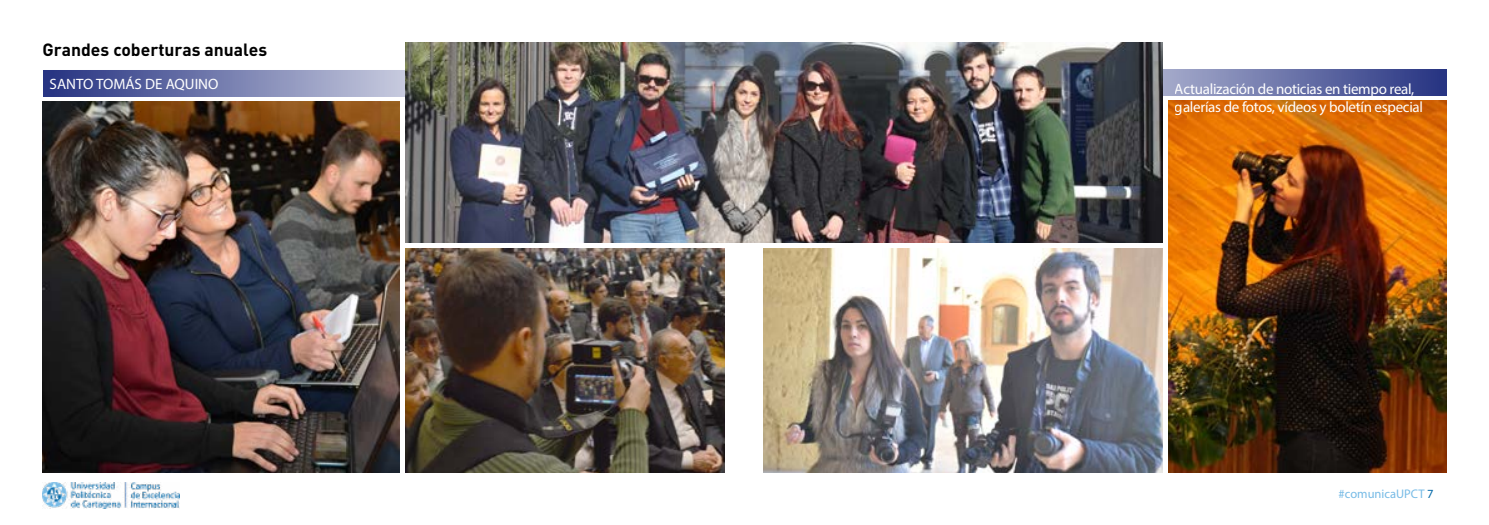
<style>
.page{position:relative;width:1489px;height:525px;background:#fff}
.page>*{position:absolute;margin:0;border:0;box-sizing:border-box;transform-origin:0 0}
.t1{font:700 17.5px "DIN Pro";color:#000}
.t2{font:15px/18px "Myriad Pro";letter-spacing:-.02em;color:#fff}
.t3{font:15px "Myriad Pro";color:#fff}
.t4{font:12.5px "Myriad Pro";color:#77bbe6}
.s1{color:#0067a7}
</style>
<div class="page">
<img style="left:43px;top:482px;width:137px;height:26px">
<svg style="left:44px;top:69px;width:1402px;height:27px;background:#717aac"></svg>
<img style="left:43px;top:101px;width:356px;height:371px">
<img style="left:405px;top:249px;width:319px;height:223px">
<img style="left:763px;top:249px;width:399px;height:223px">
<img style="left:1168px;top:100px;width:278px;height:372px">
<img style="left:405px;top:43px;width:757px;height:200px">
<p class="t1" style="left:43px;top:35px;width:226px">Grandes coberturas anuales</p>
<p class="t3" style="left:50px;top:74px;width:170px">SANTO TOMÁS DE AQUINO</p>
<p class="t2" style="left:1174px;top:79px;width:249px">Actualización de noticias en tiempo real, galerías de fotos, vídeos y boletín especial</p>
<p class="t4" style="left:1338px;top:486px;width:97px">#comunicaUPCT <span class="s1">7</span></p>
</div>
